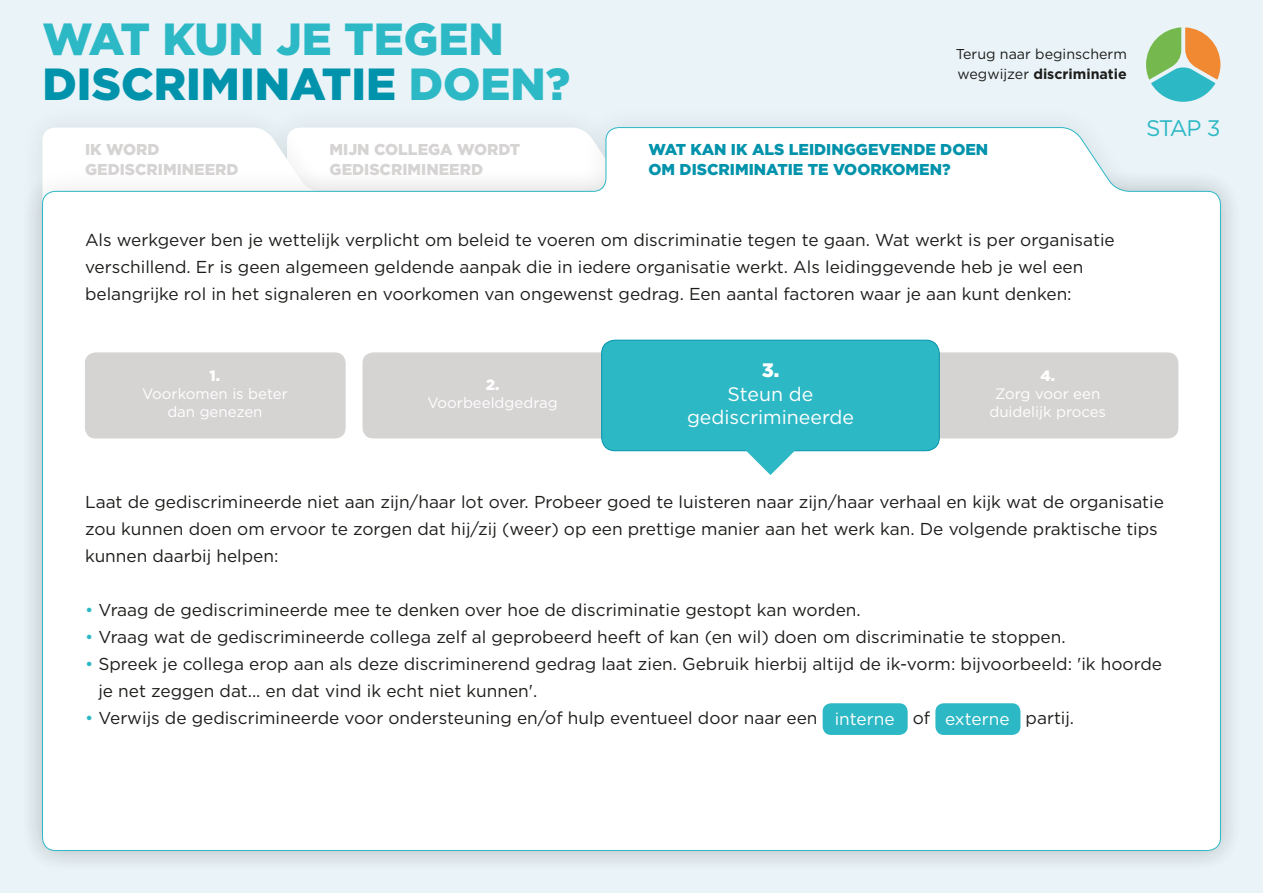
<style>
.page{position:relative;width:1263px;height:893px;background:#eaf4f8}
.page>*{position:absolute;margin:0;border:0;box-sizing:border-box;transform-origin:0 0}
.t1{font:900 45px/45px "Gotham";color:#2db8c5}
.t2{font:22.5px "Gotham";color:#2db8c5}
.t3{font:19.5px/23.4px "Gotham";color:#fff;text-align:center}
.t4{font:900 19.5px "Gotham";color:#fff}
.t5{font:17.25px/27px "Gotham";color:#1d1d1b}
.t6{font:900 15.75px/19.5px "Gotham";color:#0093ab}
.t7{font:900 15.75px/19.5px "Gotham";color:#d6d3d3}
.t8{font:15px/18px "Gotham";color:#fff;text-align:center}
.t9{font:900 15px "Gotham";color:#fff}
.t10{font:14.25px/19.5px "Gotham";color:#1d1d1b}
.s1{color:#0093ab}
.s2{font-weight:700}
.s3{color:#2db8c5}
.s4{color:#fff}
</style>
<div class="page">
<div style="left:18px;top:103px;width:1227px;height:772px;background:#1d1d1b;opacity:.1"></div>
<div style="left:42px;top:127px;width:1179px;height:724px;background:#fff"></div>
<svg style="left:1146px;top:27px;width:74px;height:75px"></svg>
<div style="left:85px;top:353px;width:260px;height:85px;background:#d6d3d3;border-radius:10px"></div>
<div style="left:85px;top:353px;width:260px;height:85px;border:1px solid #d6d3d3;border-radius:10px"></div>
<div style="left:363px;top:353px;width:260px;height:85px;background:#d6d3d3;border-radius:10px"></div>
<div style="left:363px;top:353px;width:260px;height:85px;border:1px solid #d6d3d3;border-radius:10px"></div>
<div style="left:918px;top:353px;width:260px;height:85px;background:#d6d3d3;border-radius:10px"></div>
<div style="left:918px;top:353px;width:260px;height:85px;border:1px solid #d6d3d3;border-radius:10px"></div>
<div style="left:823px;top:703px;width:85px;height:32px;background:#2db8c5;border-radius:9px"></div>
<div style="left:935px;top:703px;width:85px;height:32px;background:#2db8c5;border-radius:9px"></div>
<div style="left:602px;top:340px;width:337px;height:111px;background:#2db8c5;border-radius:13px"></div>
<div style="left:601px;top:340px;width:339px;height:111px;border:1px solid #0093ab;border-radius:13px"></div>
<svg style="left:742px;top:449px;width:57px;height:26px"></svg>
<h1 class="t1" style="left:43px;top:16px;width:529px">WAT KUN JE TEGEN<br><span class="s1">DISCRIMINATIE</span> DOEN?</h1>
<p class="t7" style="left:85px;top:140px;width:155px">IK WORD<br>GEDISCRIMINEERD</p>
<p class="t7" style="left:330px;top:140px;width:192px">MIJN COLLEGA WORDT<br>GEDISCRIMINEERD</p>
<p class="t10" style="left:956px;top:44px;width:173px">Terug naar beginscherm wegwijzer <span class="s2">discriminatie</span></p>
<p class="t6" style="left:648px;top:140px;width:341px">WAT KAN IK ALS LEIDINGGEVENDE DOEN<br>OM DISCRIMINATIE TE VOORKOMEN?</p>
<h2 class="t2" style="left:1146px;top:116px;width:76px">STAP 3</h2>
<p class="t5" style="left:85px;top:227px;width:1031px">Als werkgever ben je wettelijk verplicht om beleid te voeren om discriminatie tegen te gaan. Wat werkt is per organisatie verschillend. Er is geen algemeen geldende aanpak die in iedere organisatie werkt. Als leidinggevende heb je wel een belangrijke rol in het signaleren en voorkomen van ongewenst gedrag. Een aantal factoren waar je aan kunt denken:</p>
<p class="t9" style="left:210px;top:367px;width:12px">1.</p>
<p class="t8" style="left:142px;top:385px;width:147px">Voorkomen is beter dan genezen</p>
<p class="t9" style="left:486px;top:376px;width:15px">2.</p>
<p class="t8" style="left:427px;top:394px;width:132px">Voorbeeldgedrag</p>
<p class="t4" style="left:762px;top:359px;width:19px">3.</p>
<p class="t3" style="left:687px;top:382px;width:168px">Steun de gediscrimineerde</p>
<p class="t9" style="left:1040px;top:367px;width:16px">4.</p>
<p class="t8" style="left:989px;top:385px;width:118px">Zorg voor een duidelijk proces</p>
<p class="t5" style="left:85px;top:488px;width:1080px">Laat de gediscrimineerde niet aan zijn/haar lot over. Probeer goed te luisteren naar zijn/haar verhaal en kijk wat de organisatie zou kunnen doen om ervoor te zorgen dat hij/zij (weer) op een prettige manier aan het werk kan. De volgende praktische tips kunnen daarbij helpen:</p>
<p class="t5" style="left:85px;top:596px;width:777px"><span class="s3">•</span> Vraag de gediscrimineerde mee te denken over hoe de discriminatie gestopt kan worden.</p>
<p class="t5" style="left:85px;top:623px;width:982px"><span class="s3">•</span> Vraag wat de gediscrimineerde collega zelf al geprobeerd heeft of kan (en wil) doen om discriminatie te stoppen.</p>
<p class="t5" style="left:98px;top:650px;width:1065px;text-indent:-13px"><span class="s3">•</span> Spreek je collega erop aan als deze discriminerend gedrag laat zien. Gebruik hierbij altijd de ik-vorm: bijvoorbeeld: 'ik hoorde je net zeggen dat... en dat vind ik echt niet kunnen'.</p>
<p class="t5" style="left:85px;top:704px;width:991px"><span class="s3">•</span> Verwijs de gediscrimineerde voor ondersteuning en/of hulp eventueel door naar een <span class="s4">interne</span> of <span class="s4">externe</span> partij.</p>
</div>
